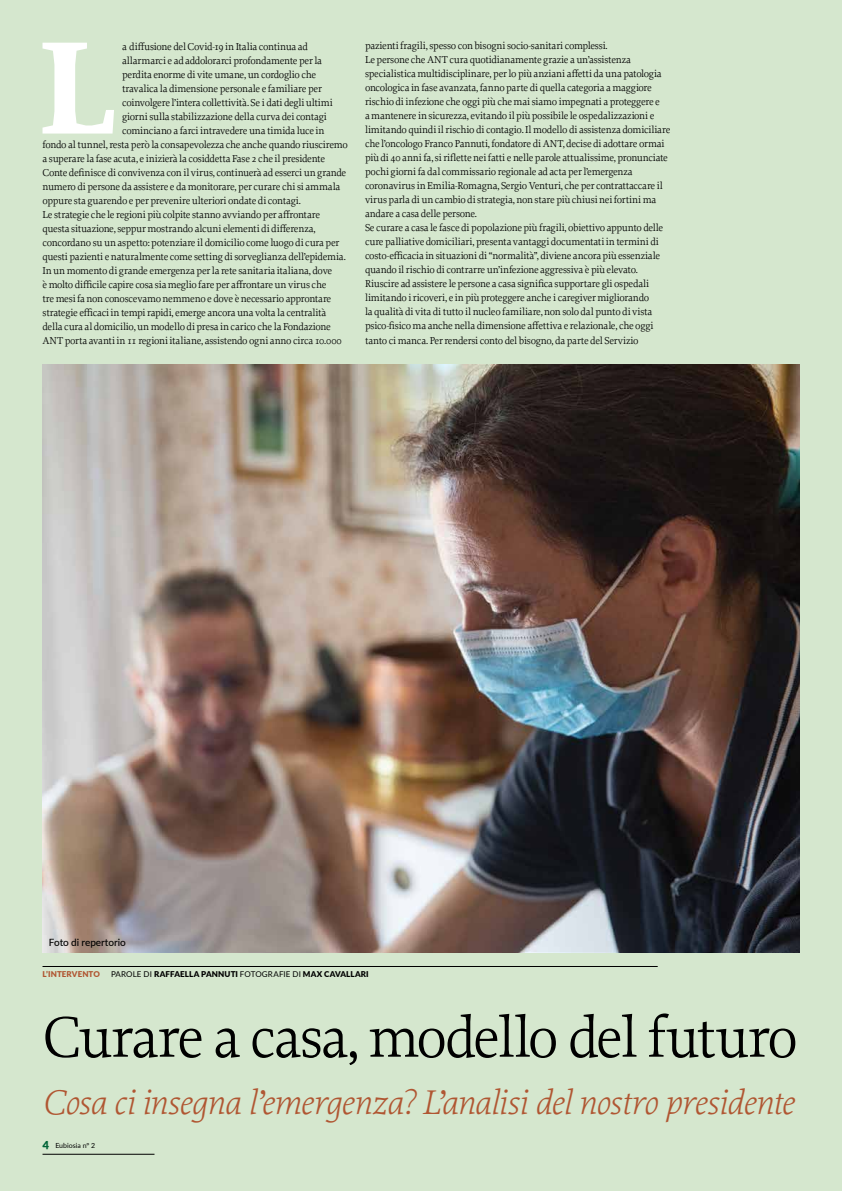
<style>
.page{position:relative;width:842px;height:1191px;background:#d5e7ce}
.page>*{position:absolute;margin:0;border:0;box-sizing:border-box;transform-origin:0 0}
.t1{font:700 138.9px "Proforma";color:#fff}
.t2{font:60px "Proforma";letter-spacing:-.04em;color:#000}
.t3{font:italic 300 36px "Proforma";letter-spacing:-.02em;color:#b05632}
.t4{font:10.5px/14px "Proforma";letter-spacing:-.025em;color:#000}
.t5{font:500 10px "Lato";color:#000}
.t6{font:900 8px "Lato";letter-spacing:.015em;color:#000}
.t7{font:900 8px "Lato";letter-spacing:.005em;color:#b05632}
.t8{font:7px "Lato";color:#000}
.s1{font-weight:400}
.s2{font-weight:900;font-size:12px;color:#006f45}
</style>
<div class="page">
<img style="left:43px;top:365px;width:756px;height:588px">
<hr style="left:43px;top:966px;width:615px;height:1px;background:#000">
<h1 class="t1" style="left:37px;top:0;width:80px">L</h1>
<p class="t4" style="left:122px;top:39px;width:187px">a diffusione del Covid-19 in Italia continua ad</p>
<p class="t4" style="left:122px;top:53px;width:202px">allarmarci e ad addolorarci profondamente per la</p>
<p class="t4" style="left:122px;top:67px;width:196px">perdita enorme di vite umane, un cordoglio che</p>
<p class="t4" style="left:122px;top:81px;width:201px">travalica la dimensione personale e familiare per</p>
<p class="t4" style="left:122px;top:95px;width:212px">coinvolgere l’intera collettività. Se i dati degli ultimi</p>
<p class="t4" style="left:122px;top:109px;width:206px">giorni sulla stabilizzazione della curva dei contagi</p>
<p class="t4" style="left:122px;top:123px;width:204px">cominciano a farci intravedere una timida luce in</p>
<p class="t4" style="left:43px;top:137px;width:307px">fondo al tunnel, resta però la consapevolezza che anche quando riusciremo</p>
<p class="t4" style="left:43px;top:151px;width:284px">a superare la fase acuta, e inizierà la cosiddetta Fase 2 che il presidente</p>
<p class="t4" style="left:43px;top:165px;width:305px">Conte definisce di convivenza con il virus, continuerà ad esserci un grande</p>
<p class="t4" style="left:43px;top:179px;width:299px">numero di persone da assistere e da monitorare, per curare chi si ammala</p>
<p class="t4" style="left:43px;top:193px;width:260px">oppure sta guarendo e per prevenire ulteriori ondate di contagi.</p>
<p class="t4" style="left:43px;top:207px;width:279px">Le strategie che le regioni più colpite stanno avviando per affrontare</p>
<p class="t4" style="left:43px;top:221px;width:275px">questa situazione, seppur mostrando alcuni elementi di differenza,</p>
<p class="t4" style="left:43px;top:235px;width:298px">concordano su un aspetto: potenziare il domicilio come luogo di cura per</p>
<p class="t4" style="left:43px;top:249px;width:305px">questi pazienti e naturalmente come setting di sorveglianza dell’epidemia.</p>
<p class="t4" style="left:43px;top:263px;width:291px">In un momento di grande emergenza per la rete sanitaria italiana, dove</p>
<p class="t4" style="left:43px;top:277px;width:285px">è molto difficile capire cosa sia meglio fare per affrontare un virus che</p>
<p class="t4" style="left:43px;top:291px;width:290px">tre mesi fa non conoscevamo nemmeno e dove è necessario approntare</p>
<p class="t4" style="left:43px;top:305px;width:285px">strategie efficaci in tempi rapidi, emerge ancora una volta la centralità</p>
<p class="t4" style="left:43px;top:319px;width:290px">della cura al domicilio, un modello di presa in carico che la Fondazione</p>
<p class="t4" style="left:43px;top:333px;width:301px">ANT porta avanti in 11 regioni italiane, assistendo ogni anno circa 10.000</p>
<p class="t4" style="left:365px;top:39px;width:307px">pazienti fragili, spesso con bisogni socio-sanitari complessi.<br>Le persone che ANT cura quotidianamente grazie a un’assistenza specialistica multidisciplinare, per lo più anziani affetti da una patologia oncologica in fase avanzata, fanno parte di quella categoria a maggiore rischio di infezione che oggi più che mai siamo impegnati a proteggere e<br>a mantenere in sicurezza, evitando il più possibile le ospedalizzazioni e limitando quindi il rischio di contagio. Il modello di assistenza domiciliare che l’oncologo Franco Pannuti, fondatore di ANT, decise di adottare ormai più di 40 anni fa, si riflette nei fatti e nelle parole attualissime, pronunciate pochi giorni fa dal commissario regionale ad acta per l’emergenza coronavirus in Emilia-Romagna, Sergio Venturi, che per contrattaccare il virus parla di un cambio di strategia, non stare più chiusi nei fortini ma andare a casa delle persone.<br>Se curare a casa le fasce di popolazione più fragili, obiettivo appunto delle cure palliative domiciliari, presenta vantaggi documentati in termini di costo-efficacia in situazioni di “normalità”, diviene ancora più essenziale quando il rischio di contrarre un’infezione aggressiva è più elevato.<br>Riuscire ad assistere le persone a casa significa supportare gli ospedali limitando i ricoveri, e in più proteggere anche i caregiver migliorando<br>la qualità di vita di tutto il nucleo familiare, non solo dal punto di vista psico-fisico ma anche nella dimensione affettiva e relazionale, che oggi tanto ci manca. Per rendersi conto del bisogno, da parte del Servizio</p>
<p class="t5" style="left:49px;top:935px;width:79px">Foto di repertorio</p>
<p class="t7" style="left:43px;top:967px;width:59px">L’INTERVENTO</p>
<p class="t6" style="left:111px;top:967px;width:259px"><span class="s1">PAROLE DI</span> RAFFAELLA PANNUTI <span class="s1">FOTOGRAFIE DI</span> MAX CAVALLARI</p>
<h2 class="t2" style="left:43px;top:1000px;width:757px">Curare a casa, modello del futuro</h2>
<h3 class="t3" style="left:43px;top:1079px;width:753px">Cosa ci insegna l’emergenza? L’analisi del nostro presidente</h3>
<p class="t8" style="left:43px;top:1140px;width:54px"><span class="s2">4</span> Eubiosia n° 2</p>
</div>
